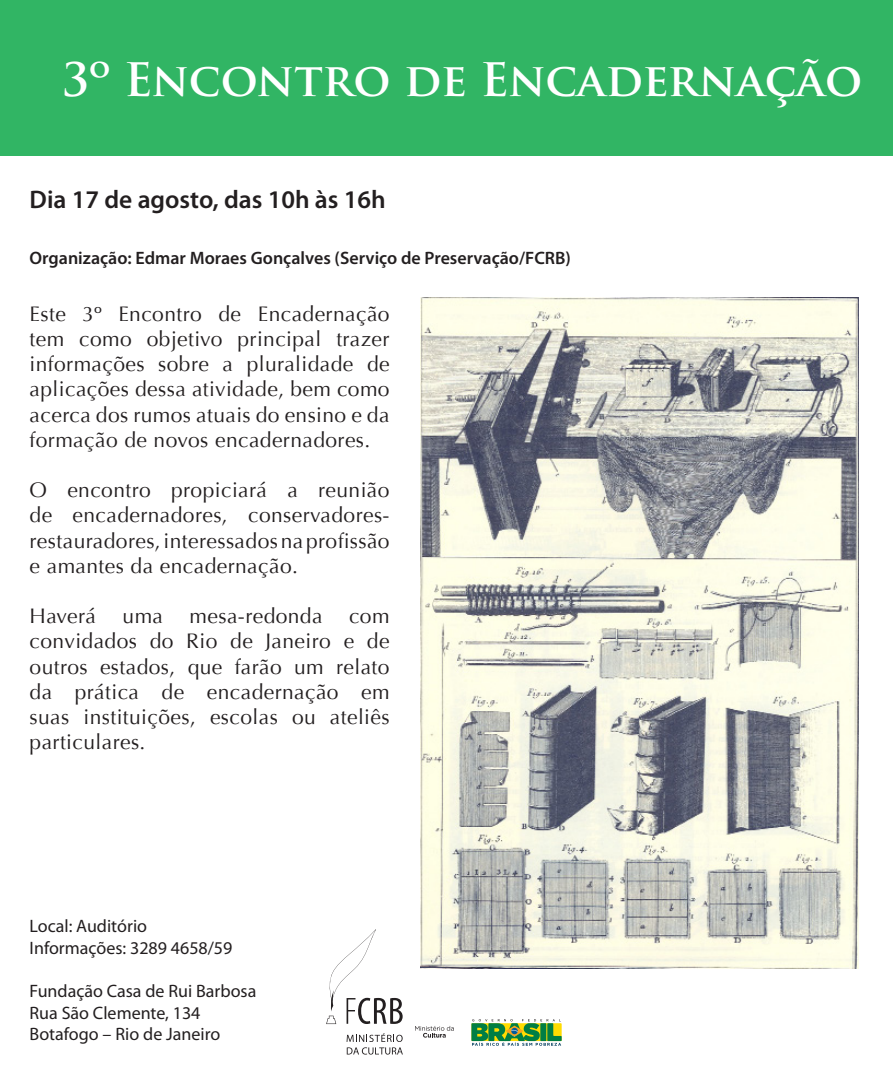
<style>
.page{position:relative;width:893px;height:1083px;background:#fff}
.page>*{position:absolute;margin:0;border:0;box-sizing:border-box;transform-origin:0 0}
.t1{font:700 45px "Trajan Pro";color:#fff}
.t2{font:600 25.5px "Myriad Pro";color:#231f20}
.t3{font:21px/25.2px "Optima";letter-spacing:.02em;color:#231f20;text-align:justify}
.t4{font:18px "Myriad Pro";color:#231f20}
.t5{font:600 18px "Myriad Pro";color:#231f20}
</style>
<div class="page">
<div style="left:0;top:0;width:893px;height:156px;background:#31b564"></div>
<svg style="left:347px;top:1033px;width:56px;height:21px"></svg>
<svg style="left:326px;top:929px;width:77px;height:95px"></svg>
<img style="left:420px;top:297px;width:438px;height:671px">
<svg style="left:471px;top:1019px;width:91px;height:27px"></svg>
<svg style="left:415px;top:1026px;width:39px;height:11px"></svg>
<p class="t1" style="left:62px;top:52px;width:801px">3º Encontro de Encadernação</p>
<p class="t2" style="left:30px;top:183px;width:358px">Dia 17 de agosto, das 10h às 16h</p>
<p class="t5" style="left:30px;top:246px;width:543px">Organização: Edmar Moraes Gonçalves (Serviço de Preservação/FCRB)</p>
<p class="t3" style="left:30px;top:301px;width:362px">Este 3º Encontro de Encadernação tem como objetivo principal trazer informações sobre a pluralidade de aplicações dessa atividade, bem como acerca dos rumos atuais do ensino e da formação de novos encadernadores.</p>
<p class="t3" style="left:30px;top:478px;width:362px">O encontro propiciará a reunião de encadernadores, conservadores&shy;restauradores, interessados na profissão e amantes da encadernação.</p>
<p class="t3" style="left:30px;top:604px;width:68px">Haverá</p>
<p class="t3" style="left:123px;top:604px;width:42px">uma</p>
<p class="t3" style="left:190px;top:604px;width:134px">mesa-redonda</p>
<p class="t3" style="left:30px;top:604px;width:362px;text-indent:319px">com convidados do Rio de Janeiro e de outros estados, que farão um relato da prática de encadernação em suas instituições, escolas ou ateliês particulares.</p>
<p class="t4" style="left:30px;top:915px;width:119px">Local: Auditório</p>
<p class="t4" style="left:30px;top:936px;width:204px">Informações: 3289 4658/59</p>
<p class="t4" style="left:30px;top:980px;width:228px">Fundação Casa de Rui Barbosa</p>
<p class="t4" style="left:30px;top:1001px;width:172px">Rua São Clemente, 134</p>
<p class="t4" style="left:30px;top:1023px;width:192px">Botafogo – Rio de Janeiro</p>
</div>
